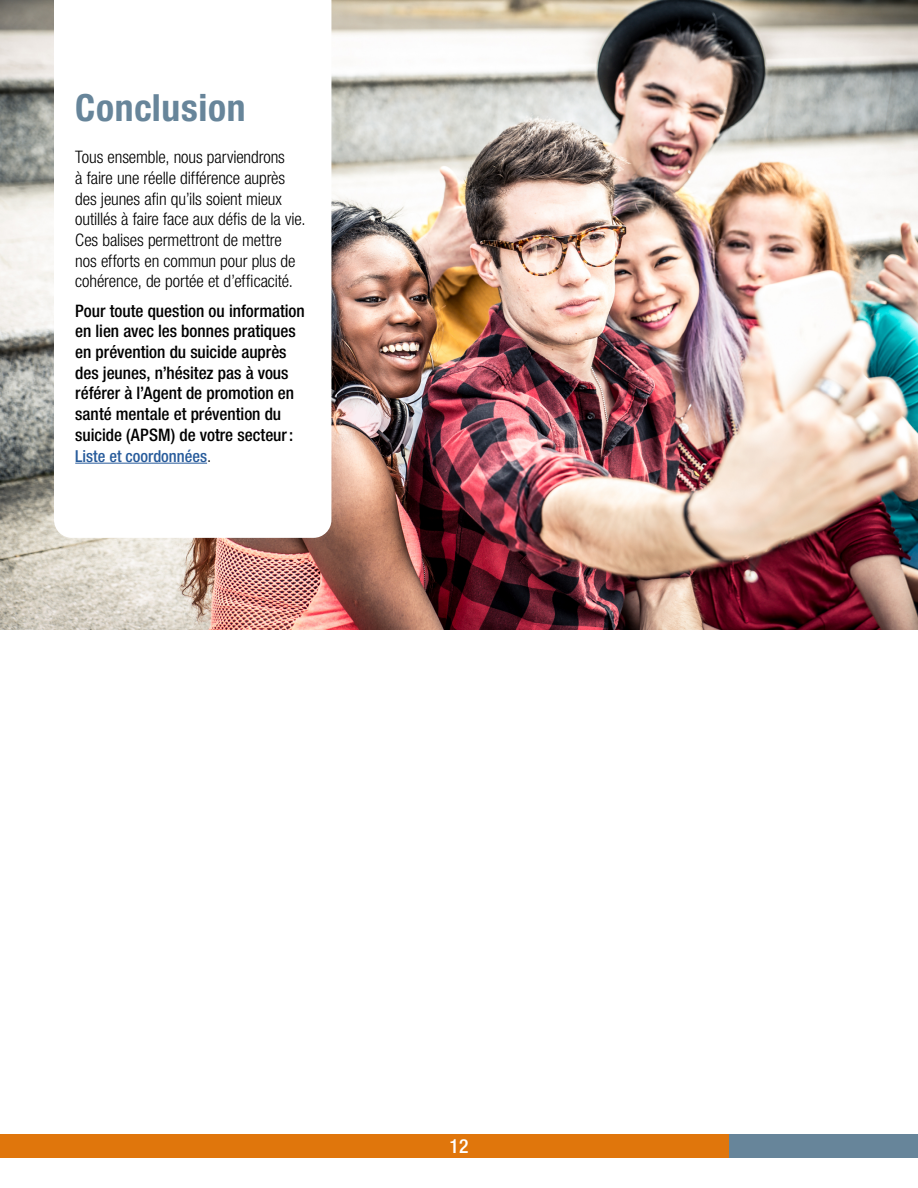
<style>
.page{position:relative;width:918px;height:1188px;background:#fff}
.page>*{position:absolute;margin:0;border:0;box-sizing:border-box;transform-origin:0 0}
.t1{font:700 condensed 37.5px "Helvetica Neue LT Std";letter-spacing:.02em;color:#67859a}
.t2{font:500 condensed 19.5px "Helvetica Neue LT Std";color:#fff}
.t3{font:300 condensed 17.25px/20.7px "Helvetica Neue LT Std";letter-spacing:-.005em;color:#000}
.t4{font:500 condensed 17.25px/20.7px "Helvetica Neue LT Std";color:#000}
.t5{font:500 condensed 16.5px "Helvetica Neue LT Std";color:#275b9b}
.s1{font-weight:300;font-size:17.25px;color:#000}
</style>
<div class="page">
<div style="left:0;top:1134px;width:730px;height:24px;background:#e0760c"></div>
<div style="left:730px;top:1134px;width:188px;height:24px;background:#67859a"></div>
<img style="left:0;top:0;width:918px;height:629px">
<svg style="left:54px;top:0;width:277px;height:538px"></svg>
<hr style="left:75px;top:463px;width:132px;height:1px;background:#275b9b">
<h1 class="t1" style="left:75px;top:85px;width:172px">Conclusion</h1>
<p class="t3" style="left:75px;top:147px;width:232px">Tous ensemble, nous parviendrons<br>à faire une réelle différence auprès des jeunes afin qu’ils soient mieux outillés à faire face aux défis de la vie.<br>Ces balises permettront de mettre nos efforts en commun pour plus de cohérence, de portée et d’efficacité.</p>
<p class="t4" style="left:75px;top:300px;width:231px">Pour toute question ou information en lien avec les bonnes pratiques en prévention du suicide auprès des jeunes, n’hésitez pas à vous référer à l’Agent de promotion en santé mentale et prévention du suicide (APSM) de votre secteur:</p>
<p class="t5" style="left:75px;top:446px;width:137px">Liste et coordonnées<span class="s1">.</span></p>
<p class="t2" style="left:450px;top:1134px;width:20px">12</p>
</div>
